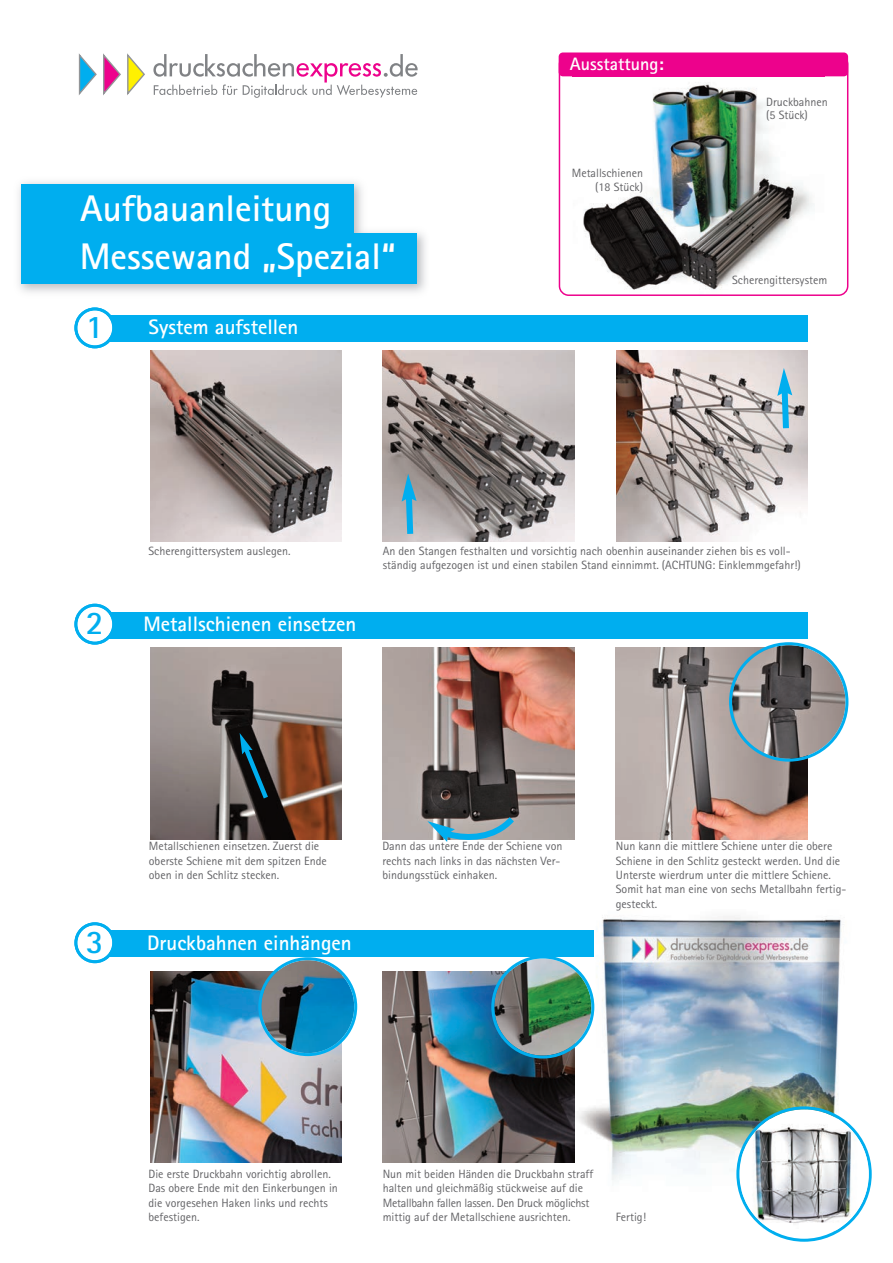
<style>
.page{position:relative;width:893px;height:1263px;background:#fff}
.page>*{position:absolute;margin:0;border:0;box-sizing:border-box;transform-origin:0 0}
.t1{font:700 37.05px/48.6px "Rotis Sans Serif";color:#fff}
.t2{font:700 33px "Rotis Sans Serif";color:#00aeef}
.t3{font:700 21px "Rotis Sans Serif";color:#fff}
.t4{font:700 18px "Rotis Sans Serif";color:#fff}
.t5{font:12px/14.4px "Rotis Sans Serif";color:#636366}
</style>
<div class="page">
<img style="left:574px;top:916px;width:267px;height:264px">
<div style="left:87px;top:316px;width:720px;height:26px;background:#00aeef"></div>
<svg style="left:79px;top:53px;width:66px;height:42px"></svg>
<svg style="left:153px;top:54px;width:265px;height:44px"></svg>
<img style="left:150px;top:351px;width:192px;height:191px">
<img style="left:383px;top:351px;width:191px;height:191px">
<img style="left:617px;top:351px;width:191px;height:191px">
<img style="left:150px;top:648px;width:192px;height:191px">
<img style="left:383px;top:648px;width:191px;height:191px">
<img style="left:616px;top:648px;width:191px;height:191px">
<img style="left:150px;top:971px;width:192px;height:191px">
<img style="left:383px;top:971px;width:191px;height:191px">
<svg style="left:729px;top:642px;width:119px;height:120px;background:#8a9194"></svg>
<svg style="left:777px;top:368px;width:15px;height:66px"></svg>
<svg style="left:258px;top:957px;width:99px;height:99px;background:#508fab"></svg>
<img style="left:491px;top:955px;width:103px;height:103px">
<svg style="left:240px;top:733px;width:32px;height:70px;background:#324750"></svg>
<svg style="left:427px;top:811px;width:93px;height:31px;background:#718f9a"></svg>
<svg style="left:402px;top:474px;width:15px;height:66px"></svg>
<div style="left:559px;top:53px;width:289px;height:23px;background:#ed028c;border-radius:4px"></div>
<svg style="left:559px;top:54px;width:289px;height:242px"></svg>
<img style="left:19px;top:182px;width:407px;height:111px">
<div style="left:21px;top:184px;width:332px;height:69px;background:#00aeef"></div>
<div style="left:21px;top:234px;width:396px;height:50px;background:#00aeef"></div>
<div style="left:95px;top:612px;width:712px;height:27px;background:#00aeef"></div>
<div style="left:87px;top:930px;width:506px;height:27px;background:#00aeef"></div>
<svg style="left:74px;top:307px;width:41px;height:41px"></svg>
<svg style="left:74px;top:604px;width:39px;height:41px"></svg>
<svg style="left:74px;top:922px;width:39px;height:41px"></svg>
<svg style="left:736px;top:1106px;width:136px;height:136px"></svg>
<img style="left:742px;top:1119px;width:127px;height:111px">
<h1 class="t1" style="left:80px;top:188px;width:317px">Aufbauanleitung<br>Messewand „Spezial“</h1>
<h2 class="t2" style="left:86px;top:315px;width:19px">1</h2>
<h3 class="t3" style="left:149px;top:320px;width:151px">System aufstellen</h3>
<h3 class="t4" style="left:570px;top:58px;width:95px">Ausstattung:</h3>
<p class="t5" style="left:572px;top:167px;width:73px;text-align:right">Metallschienen (18 Stück)</p>
<p class="t5" style="left:766px;top:96px;width:63px;line-height:13.5px">Druckbahnen (5 Stück)</p>
<p class="t5" style="left:732px;top:274px;width:97px">Scherengittersystem</p>
<h2 class="t2" style="left:86px;top:611px;width:19px">12</h2>
<p class="t5" style="left:149px;top:545px;width:144px">Scherengittersystem auslegen.</p>
<p class="t5" style="left:383px;top:545px;width:420px">An den Stangen festhalten und vorsichtig nach obenhin auseinander ziehen bis es voll&shy;ständig aufgezogen ist und einen stabilen Stand einnimmt. (ACHTUNG: Einklemmgefahr!)</p>
<h3 class="t3" style="left:143px;top:617px;width:214px">Metallschienen einsetzen</h3>
<h2 class="t2" style="left:86px;top:930px;width:19px">13</h2>
<p class="t5" style="left:149px;top:840px;width:179px">Metallschienen einsetzen. Zuerst die oberste Schiene mit dem spitzen Ende oben in den Schlitz stecken.</p>
<p class="t5" style="left:382px;top:840px;width:182px">Dann das untere Ende der Schiene von rechts nach links in das nächsten Ver&shy;bindungsstück einhaken.</p>
<p class="t5" style="left:616px;top:840px;width:232px">Nun kann die mittlere Schiene unter die obere Schiene in den Schlitz gesteckt werden. Und die Unterste wierdrum unter die mittlere Schiene.<br>Somit hat man eine von sechs Metallbahn fertig&shy;gesteckt.</p>
<h3 class="t3" style="left:147px;top:936px;width:206px">Druckbahnen einhängen</h3>
<p class="t5" style="left:149px;top:1167px;width:191px">Die erste Druckbahn vorichtig abrollen.<br>Das obere Ende mit den Einkerbungen in die vorgesehen Haken links und rechts befestigen.</p>
<p class="t5" style="left:383px;top:1167px;width:212px">Nun mit beiden Händen die Druckbahn straff halten und gleichmäßig stückweise auf die Metallbahn fallen lassen. Den Druck möglichst mittig auf der Metallschiene ausrichten.</p>
<p class="t5" style="left:616px;top:1210px;width:32px">Fertig!</p>
</div>
